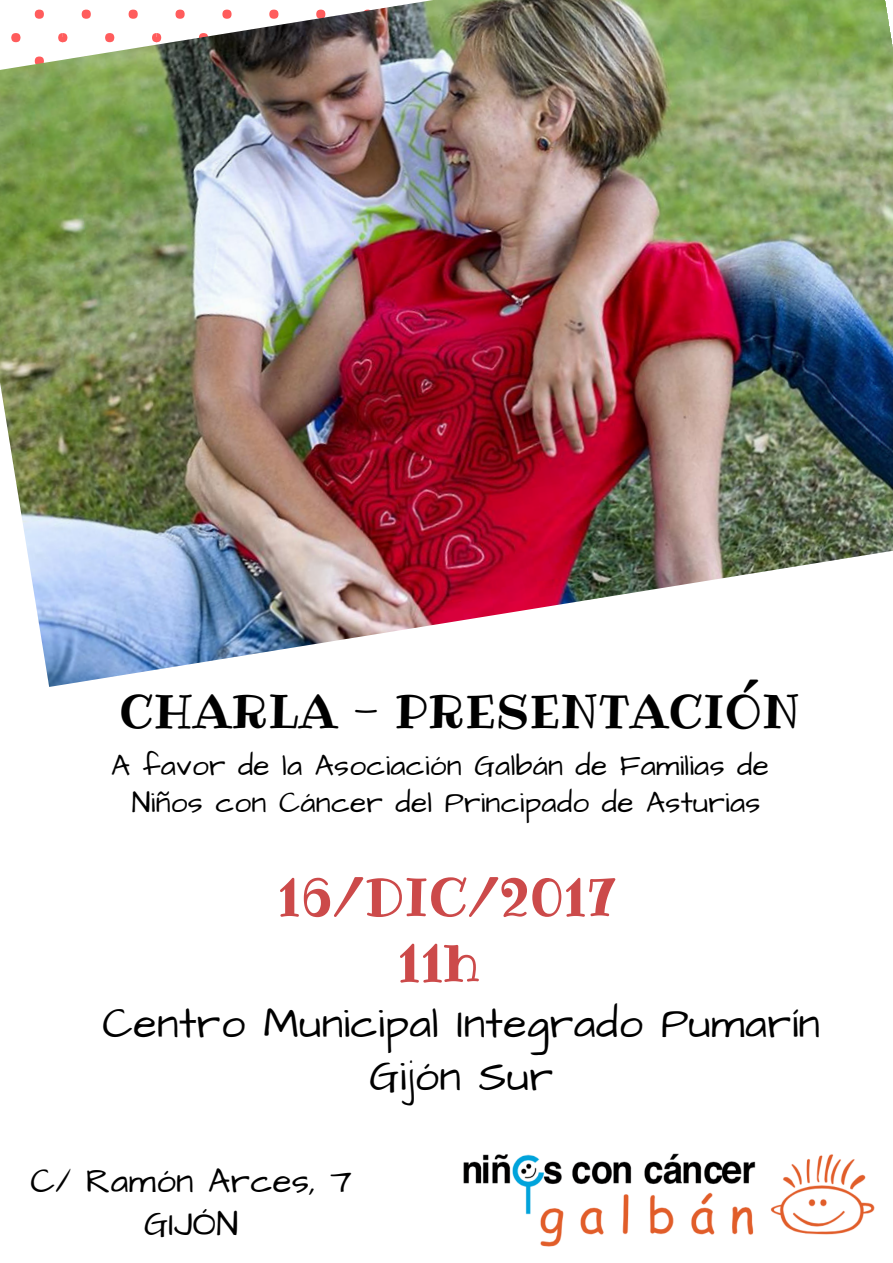
<style>
.page{position:relative;width:893px;height:1263px;background:#fff}
.page>*{position:absolute;margin:0;border:0;box-sizing:border-box;transform-origin:0 0}
.t1{font:52.95px/65.8px "Ribeye";color:#cc4a4a;text-align:center}
.t2{font:46.35px "Ribeye";letter-spacing:.01em;color:#000}
.t3{font:43.05px/53.5px "Architects Daughter";letter-spacing:.01em;color:#000;text-align:center}
.t4{font:34.8px/43.3px "Architects Daughter";letter-spacing:.01em;color:#000;text-align:center}
.t5{font:29.78px/37.1px "Architects Daughter";letter-spacing:.01em;color:#000;text-align:center}
</style>
<div class="page">
<img style="left:0;top:0;width:893px;height:687px">
<img style="left:463px;top:1153px;width:412px;height:94px">
<h2 class="t2" style="left:119px;top:680px;width:683px">CHARLA - PRESENTACIÓN</h2>
<p class="t5" style="left:111px;top:747px;width:659px">A favor de la Asociación Galbán de Familias de<br>Niños con Cáncer del Principado de Asturias</p>
<h1 class="t1" style="left:278px;top:864px;width:339px">16/DIC/2017<br>11h</h1>
<h3 class="t3" style="left:102px;top:997px;width:719px">Centro Municipal Integrado Pumarín<br>Gijón Sur</h3>
<p class="t4" style="left:30px;top:1160px;width:323px">C/ Ramón Arces, 7<br>GIJÓN</p>
</div>
